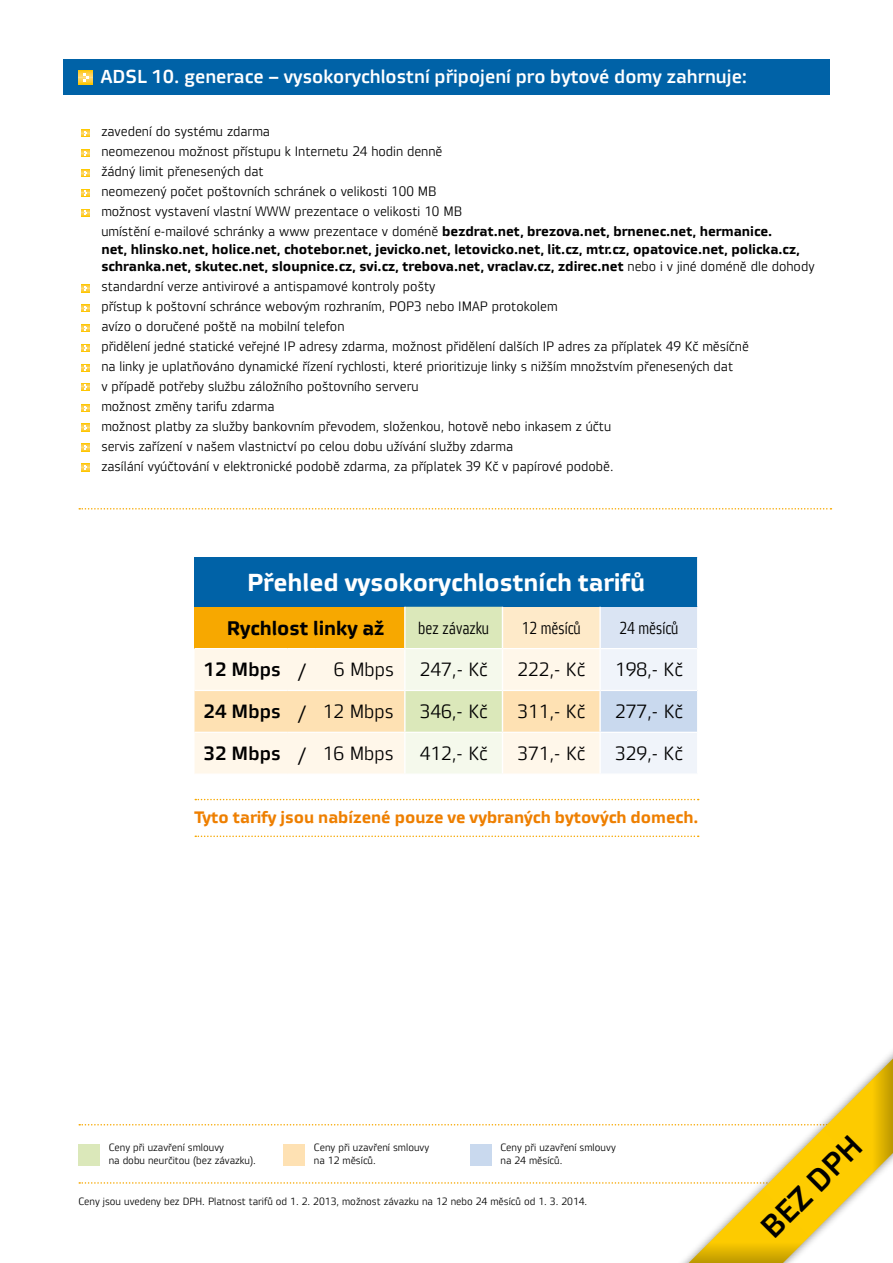
<style>
.page{position:relative;width:893px;height:1263px;background:#fff}
.page>*{position:absolute;margin:0;border:0;box-sizing:border-box;transform-origin:0 0}
.t1{font:31.35px "Vida 33 Pro";color:#000}
.t2{font:700 24.6px "Vida 32 Pro";color:#fff}
.t3{font:700 19.65px "Vida 32 Pro";color:#000}
.t4{font:19.2px "Vida 31 Pro";color:#000}
.t5{font:19.2px "Vida 33 Pro";color:#000}
.t6{font:19.2px "Teuton Mager CE";color:#000}
.t7{font:18.75px "Vida 33 Pro";color:#fff}
.t8{font:17.25px "Vida 21 Pro";color:#000}
.t9{font:700 16.65px "Vida 32 Pro";color:#ee7f00}
.t10{font:13.65px "Vida 31 Pro";color:#000}
.t11{font:700 13.65px/17.4px "Vida 32 Pro";color:#000}
.t12{font:10.5px/12.6px "Vida 31 Pro";color:#000}
.s1{font-family:"Vida 31 Pro";font-weight:400}
</style>
<div class="page">
<div style="left:63px;top:60px;width:767px;height:35px;background:#0062a7"></div>
<div style="left:195px;top:557px;width:503px;height:50px;background:#0062a7"></div>
<hr style="left:697px;top:557px;width:1px;height:50px;background:#fff">
<svg style="left:195px;top:607px;width:503px;height:166px;background:#f3e7c6"></svg>
<hr style="left:316px;top:732px;width:89px;height:1px;background:#fff">
<hr style="left:405px;top:732px;width:97px;height:1px;background:#fff">
<hr style="left:502px;top:732px;width:98px;height:1px;background:#fff">
<hr style="left:600px;top:732px;width:97px;height:1px;background:#fff">
<svg style="left:195px;top:799px;width:504px;height:1px"></svg>
<svg style="left:195px;top:835px;width:504px;height:2px"></svg>
<svg style="left:79px;top:508px;width:752px;height:1px"></svg>
<svg style="left:82px;top:129px;width:7px;height:8px"></svg>
<img style="left:78px;top:70px;width:14px;height:15px">
<svg style="left:83px;top:73px;width:6px;height:9px"></svg>
<svg style="left:82px;top:284px;width:7px;height:8px"></svg>
<svg style="left:82px;top:424px;width:7px;height:7px"></svg>
<svg style="left:82px;top:404px;width:7px;height:8px"></svg>
<svg style="left:82px;top:149px;width:7px;height:8px"></svg>
<svg style="left:82px;top:304px;width:7px;height:8px"></svg>
<svg style="left:82px;top:444px;width:7px;height:7px"></svg>
<svg style="left:82px;top:169px;width:7px;height:8px"></svg>
<svg style="left:82px;top:324px;width:7px;height:8px"></svg>
<svg style="left:82px;top:464px;width:7px;height:7px"></svg>
<svg style="left:82px;top:189px;width:7px;height:8px"></svg>
<svg style="left:82px;top:344px;width:7px;height:8px"></svg>
<svg style="left:82px;top:209px;width:7px;height:8px"></svg>
<svg style="left:82px;top:364px;width:7px;height:8px"></svg>
<svg style="left:82px;top:383px;width:7px;height:8px"></svg>
<div style="left:78px;top:1144px;width:22px;height:21px;background:#dbe8ba"></div>
<svg style="left:79px;top:1056px;width:814px;height:207px"></svg>
<p class="t7" style="left:101px;top:63px;width:648px">ADSL 10. generace – vysokorychlostní připojení pro bytové domy zahrnuje:</p>
<p class="t10" style="left:101px;top:122px;width:170px">zavedení do systému zdarma</p>
<p class="t10" style="left:101px;top:142px;width:343px">neomezenou možnost přístupu k Internetu 24 hodin denně</p>
<p class="t10" style="left:101px;top:162px;width:164px">žádný limit přenesených dat</p>
<p class="t10" style="left:101px;top:182px;width:337px">neomezený počet poštovních schránek o velikosti 100 MB</p>
<p class="t10" style="left:101px;top:202px;width:362px">možnost vystavení vlastní WWW prezentace o velikosti 10 MB</p>
<p class="t11" style="left:101px;top:222px;width:715px"><span class="s1">umístění e-mailové schránky a www prezentace v doméně</span> bezdrat.net, brezova.net, brnenec.net, hermanice.<br>net, hlinsko.net, holice.net, chotebor.net, jevicko.net, letovicko.net, lit.cz, mtr.cz, opatovice.net, policka.cz, schranka.net, skutec.net, sloupnice.cz, svi.cz, trebova.net, vraclav.cz, zdirec.net <span class="s1">nebo i v jiné doméně dle dohody</span></p>
<p class="t10" style="left:101px;top:276px;width:336px">standardní verze antivirové a antispamové kontroly pošty</p>
<p class="t10" style="left:101px;top:296px;width:458px">přístup k poštovní schránce webovým rozhraním, POP3 nebo IMAP protokolem</p>
<p class="t10" style="left:101px;top:316px;width:245px">avízo o doručené poště na mobilní telefon</p>
<p class="t10" style="left:101px;top:336px;width:649px">přidělení jedné statické veřejné IP adresy zdarma, možnost přidělení dalších IP adres za příplatek 49 Kč měsíčně</p>
<p class="t10" style="left:101px;top:356px;width:633px">na linky je uplatňováno dynamické řízení rychlosti, které prioritizuje linky s nižším množstvím přenesených dat</p>
<p class="t10" style="left:101px;top:376px;width:319px">v případě potřeby službu záložního poštovního serveru</p>
<p class="t10" style="left:101px;top:396px;width:175px">možnost změny tarifu zdarma</p>
<p class="t10" style="left:101px;top:416px;width:511px">možnost platby za služby bankovním převodem, složenkou, hotově nebo inkasem z účtu</p>
<p class="t10" style="left:101px;top:436px;width:413px">servis zařízení v našem vlastnictví po celou dobu užívání služby zdarma</p>
<p class="t10" style="left:101px;top:456px;width:514px">zasílání vyúčtování v elektronické podobě zdarma, za příplatek 39 Kč v papírové podobě.</p>
<p class="t2" style="left:247px;top:564px;width:399px">Přehled vysokorychlostních tarifů</p>
<p class="t3" style="left:227px;top:613px;width:159px">Rychlost linky až</p>
<p class="t8" style="left:418px;top:615px;width:72px">bez závazku</p>
<p class="t8" style="left:522px;top:615px;width:61px">12 měsíců</p>
<p class="t8" style="left:619px;top:615px;width:61px">24 měsíců</p>
<p class="t5" style="left:204px;top:655px;width:79px">12 Mbps</p>
<p class="t6" style="left:298px;top:661px;width:10px">/</p>
<p class="t4" style="left:334px;top:656px;width:62px">6 Mbps</p>
<p class="t4" style="left:420px;top:656px;width:69px">247,- Kč</p>
<p class="t4" style="left:517px;top:656px;width:69px">222,- Kč</p>
<p class="t4" style="left:615px;top:656px;width:69px">198,- Kč</p>
<p class="t5" style="left:204px;top:697px;width:79px">24 Mbps</p>
<p class="t6" style="left:298px;top:703px;width:10px">/</p>
<p class="t4" style="left:323px;top:698px;width:72px">12 Mbps</p>
<p class="t4" style="left:420px;top:698px;width:69px">346,- Kč</p>
<p class="t4" style="left:517px;top:698px;width:69px">311,- Kč</p>
<p class="t4" style="left:615px;top:698px;width:69px">277,- Kč</p>
<p class="t5" style="left:204px;top:739px;width:79px">32 Mbps</p>
<p class="t6" style="left:298px;top:744px;width:10px">/</p>
<p class="t4" style="left:323px;top:740px;width:72px">16 Mbps</p>
<p class="t4" style="left:420px;top:740px;width:69px">412,- Kč</p>
<p class="t4" style="left:517px;top:740px;width:69px">371,- Kč</p>
<p class="t4" style="left:615px;top:740px;width:69px">329,- Kč</p>
<p class="t9" style="left:195px;top:804px;width:505px">Tyto tarify jsou nabízené pouze ve vybraných bytových domech.</p>
<p class="t12" style="left:109px;top:1141px;width:149px">Ceny při uzavření smlouvy<br>na dobu neurčitou (bez závazku).</p>
<p class="t12" style="left:314px;top:1141px;width:117px">Ceny při uzavření smlouvy</p>
<p class="t12" style="left:314px;top:1154px;width:63px">na 12 měsíců.</p>
<p class="t12" style="left:500px;top:1141px;width:117px">Ceny při uzavření smlouvy</p>
<p class="t12" style="left:500px;top:1154px;width:63px">na 24 měsíců.</p>
<p class="t12" style="left:78px;top:1194px;width:510px">Ceny jsou uvedeny bez DPH. Platnost tarifů od 1. 2. 2013, možnost závazku na 12 nebo 24 měsíců od 1. 3. 2014.</p>
<p class="t1" style="left:750px;top:1215px;width:130px;rotate:-45deg">BEZ DPH</p>
</div>
